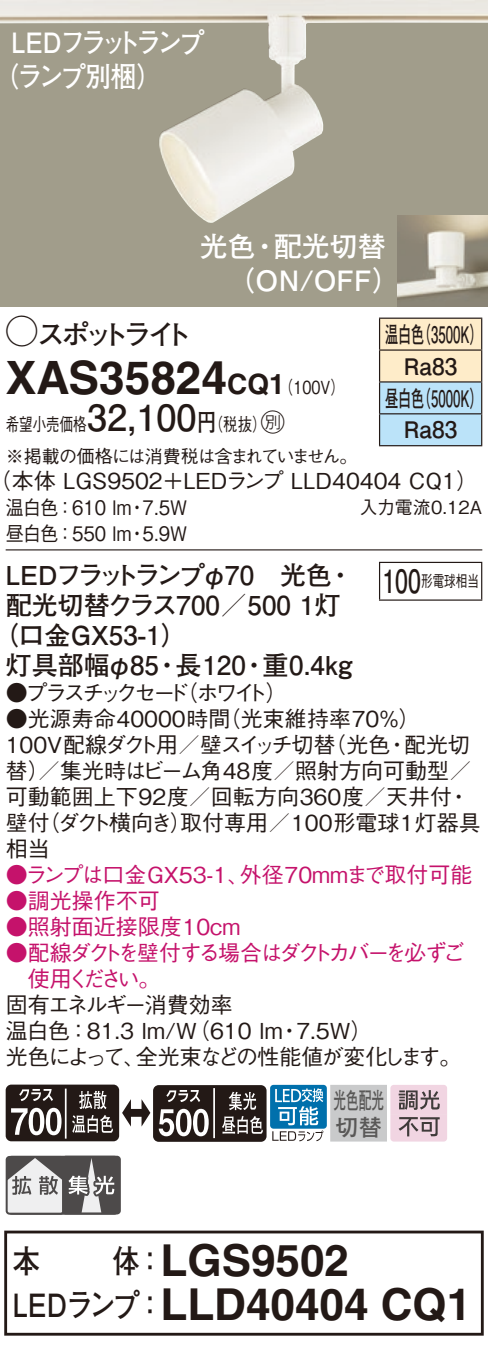
<style>
.page{position:relative;width:488px;height:1347px;background:#fff}
.page>*{position:absolute;margin:0;border:0;box-sizing:border-box;transform-origin:0 0}
.t1{font:700 46px "Helvetica LT Std";color:#231916}
.t2{font:700 44px "Helvetica LT Std";color:#231916}
.t3{font:700 36px "Futo Go B101 Pro";color:#231916}
.t4{font:700 32px "Futo Go B101 Pro";color:#231916;scale:.85 1}
.t5{font:700 32px "Futo Go B101 Pro";color:#231916;scale:.72 1}
.t6{font:700 28px/34px "Futo Go B101 Pro";letter-spacing:-.12em;color:#fff;scale:.9 1}
.t7{font:700 28px/34px "Futo Go B101 Pro";letter-spacing:-.01em;color:#fff}
.t8{font:700 28px "Futo Go B101 Pro";letter-spacing:-.195em;color:#231916}
.t9{font:700 28px "Helvetica LT Std";color:#231916}
.t10{font:700 26px "Futo Go B101 Pro";color:#231916}
.t11{font:700 26px "Futo Go B101 Pro";letter-spacing:-.12em;color:#231916}
.t12{font:24px "Ford Classification 1";color:#231916}
.t13{font:23.2px/26.8px "Futo Go B101 Pro Bold 90 pv RKSJ H";color:#595857;scale:.55 1}
.t14{font:700 22.8px/32px "Futo Go B101 Pro";color:#231916;scale:.58 1}
.t15{font:700 22.8px "Futo Go B101 Pro";color:#231916}
.t16{font:500 22px/26px "Gothic BBB Pro";color:#231916}
.t17{font:500 22px "Gothic BBB Pro";color:#c5126b}
.t18{font:500 22px/26px "Gothic BBB Pro";letter-spacing:-.145em;color:#c5126b}
.t19{font:500 22px "Gothic BBB Pro";letter-spacing:-.08em;color:#231916}
.t20{font:500 22px "Gothic BBB Pro";letter-spacing:-.075em;color:#231916}
.t21{font:500 22px "Gothic BBB Pro";letter-spacing:-.165em;color:#231916}
.t22{font:500 20px "Gothic BBB Pro";color:#231916;scale:.9 1}
.t23{font:500 18px/31.6px "Gothic BBB Pro";letter-spacing:-.04em;color:#231916;scale:.75 1}
.t24{font:500 18px "Gothic BBB Pro";letter-spacing:-.015em;color:#231916;scale:.8 1}
.t25{font:500 18px "Gothic BBB Pro";letter-spacing:-.015em;color:#231916}
.t26{font:500 16px "Gothic BBB Pro";color:#231916;scale:.72 1}
.s1{font-family:"Ford Classification 1";font-weight:400;font-size:32px}
.s2{font-family:"Helvetica LT Std";font-weight:700;font-size:28px}
.s3{font-family:"Gothic BBB Pro";font-weight:500;font-size:18px}
.s4{font-family:"Futo Go B101 Pro";font-weight:700;font-size:24px}
</style>
<div class="page">
<div style="left:0;top:0;width:488px;height:306px;background:#a19d8b"></div>
<img style="left:0;top:0;width:488px;height:223px">
<img style="left:397px;top:215px;width:91px;height:91px">
<svg style="left:380px;top:319px;width:101px;height:126px;background:#dbe6e0"></svg>
<hr style="left:379px;top:317px;width:103px;height:2px;background:#231916">
<hr style="left:379px;top:319px;width:1px;height:30px;background:#231916">
<hr style="left:481px;top:319px;width:1px;height:30px;background:#231916">
<hr style="left:379px;top:349px;width:103px;height:2px;background:#231916">
<hr style="left:379px;top:351px;width:1px;height:30px;background:#231916">
<hr style="left:481px;top:351px;width:1px;height:30px;background:#231916">
<hr style="left:379px;top:381px;width:103px;height:2px;background:#231916">
<hr style="left:379px;top:382px;width:1px;height:31px;background:#231916">
<hr style="left:481px;top:382px;width:1px;height:31px;background:#231916">
<hr style="left:379px;top:413px;width:103px;height:1px;background:#231916">
<hr style="left:379px;top:414px;width:1px;height:31px;background:#231916">
<hr style="left:481px;top:414px;width:1px;height:31px;background:#231916">
<hr style="left:379px;top:445px;width:103px;height:1px;background:#231916">
<hr style="left:6px;top:549px;width:476px;height:1px;background:#231916">
<hr style="left:379px;top:563px;width:1px;height:36px;background:#231916">
<hr style="left:379px;top:562px;width:103px;height:1px;background:#231916">
<hr style="left:481px;top:563px;width:1px;height:36px;background:#231916">
<hr style="left:379px;top:599px;width:103px;height:2px;background:#231916">
<div style="left:153px;top:1085px;width:113px;height:56px;background:#231916;border-radius:6px"></div>
<div style="left:6px;top:1084px;width:113px;height:57px;background:#231916;border-radius:6px"></div>
<svg style="left:19px;top:1089px;width:34px;height:12px"></svg>
<svg style="left:11px;top:1107px;width:50px;height:28px"></svg>
<svg style="left:166px;top:1090px;width:34px;height:12px"></svg>
<svg style="left:159px;top:1108px;width:50px;height:28px"></svg>
<svg style="left:122px;top:1099px;width:28px;height:27px"></svg>
<svg style="left:72px;top:1090px;width:41px;height:42px"></svg>
<hr style="left:65px;top:1088px;width:2px;height:50px;background:#fff">
<svg style="left:222px;top:1091px;width:41px;height:42px"></svg>
<hr style="left:213px;top:1088px;width:2px;height:50px;background:#fff">
<div style="left:270px;top:1084px;width:57px;height:44px;background:#0070ac;border-radius:3px"></div>
<svg style="left:272px;top:1088px;width:51px;height:53px"></svg>
<div style="left:331px;top:1085px;width:55px;height:56px;background:#c9cacb"></div>
<div style="left:330px;top:1084px;width:57px;height:57px;border:1px solid #c9cacb"></div>
<svg style="left:390px;top:1085px;width:57px;height:56px;background:#cdb6c0"></svg>
<div style="left:6px;top:1156px;width:58px;height:58px;border:2px solid #4d4a4a;border-radius:3px"></div>
<svg style="left:7px;top:1157px;width:111px;height:56px"></svg>
<div style="left:62px;top:1155px;width:59px;height:59px;border:2px solid #4d4a4a;border-radius:3px"></div>
<div style="left:4px;top:1230px;width:479px;height:105px;border:3px solid #231916"></div>
<p class="t6" style="left:-7px;top:22px;width:236px;text-indent:18px">LEDフラットランプ（ランプ別梱(</p>
<p class="t7" style="left:227px;top:226px;width:175px;text-indent:-27px">光色（ON/OFF(</p>
<p class="t7" style="left:274px;top:226px;width:113px">配光切替</p>
<p class="t7" style="left:251px;top:226px;width:29px">・</p>
<p class="t8" style="left:6px;top:312px;width:188px"><span class="s1">A</span>スポットライト</p>
<p class="t14" style="left:417px;top:315px;width:115px">（3500 (K</p>
<p class="t14" style="left:385px;top:315px;width:69px">温白色</p>
<p class="t15" style="left:403px;top:348px;width:55px">Ra83</p>
<p class="t14" style="left:417px;top:379px;width:115px">（5000 (K</p>
<h1 class="t1" style="left:6px;top:349px;width:223px">XAS35824</h1>
<p class="t9" style="left:227px;top:367px;width:43px">CQ</p>
<p class="t24" style="left:269px;top:372px;width:96px">（<span class="s2">1</span> 100 (V</p>
<p class="t14" style="left:403px;top:379px;width:94px;text-indent:-19px">昼白色<br>Ra83</p>
<h3 class="t3" style="left:87px;top:389px;width:111px">32,100</h3>
<p class="t12" style="left:252px;top:410px;width:34px">C<span class="s3">）</span></p>
<p class="t24" style="left:197px;top:410px;width:70px">（<span class="s4">円</span>税抜</p>
<p class="t23" style="left:6px;top:406px;width:470px">希望小売価格<br>※掲載の価格には消費税は含まれていません。</p>
<p class="t16" style="left:-10px;top:465px;width:489px">（本体 LGS9502＋LEDランプ LLD40404 CQ1(</p>
<p class="t22" style="left:143px;top:491px;width:51px">7.5W</p>
<p class="t22" style="left:6px;top:491px;width:141px">温白色：610 lm</p>
<p class="t25" style="left:359px;top:493px;width:124px">入力電流0.12A</p>
<p class="t22" style="left:128px;top:491px;width:22px">・</p>
<p class="t22" style="left:6px;top:517px;width:141px">昼白色：550 lm</p>
<p class="t22" style="left:143px;top:517px;width:51px">5.9W</p>
<p class="t22" style="left:128px;top:517px;width:22px">・</p>
<p class="t11" style="left:6px;top:554px;width:328px">LEDフラットランプφ70　光色</p>
<p class="t10" style="left:6px;top:584px;width:337px">配光切替クラス700／500 灯1</p>
<p class="t10" style="left:-8px;top:614px;width:196px">（口金GX53-1(</p>
<p class="t10" style="left:262px;top:644px;width:91px">重0.4kg</p>
<p class="t10" style="left:327px;top:554px;width:27px">・</p>
<p class="t10" style="left:6px;top:644px;width:155px">灯具部幅φ85</p>
<p class="t10" style="left:175px;top:644px;width:72px">長120</p>
<p class="t10" style="left:154px;top:644px;width:27px">・</p>
<p class="t10" style="left:241px;top:644px;width:27px">・</p>
<p class="t16" style="left:176px;top:677px;width:113px">（ホワイト(</p>
<p class="t21" style="left:6px;top:675px;width:185px">●プラスチックセード</p>
<h3 class="t5" style="left:382px;top:556px;width:55px">100</h3>
<p class="t26" style="left:421px;top:568px;width:82px">形電球相当</p>
<p class="t16" style="left:219px;top:703px;width:203px">（光束維持率70％(</p>
<p class="t16" style="left:6px;top:703px;width:226px">●光源寿命40000時間</p>
<p class="t16" style="left:324px;top:729px;width:68px">（光色</p>
<p class="t19" style="left:6px;top:727px;width:331px">100V配線ダクト用／壁スイッチ切替</p>
<p class="t16" style="left:6px;top:755px;width:467px">替／）集光時はビーム角48度／照射方向可動型／</p>
<p class="t16" style="left:448px;top:781px;width:23px">・</p>
<p class="t16" style="left:404px;top:729px;width:67px">配光切</p>
<p class="t16" style="left:386px;top:729px;width:23px">・</p>
<p class="t16" style="left:38px;top:781px;width:444px;text-indent:-32px">可動範囲上下92度／回転方向360度／天井付<br>（ダクト横向き取付専用／100形電球1灯器具</p>
<p class="t16" style="left:170px;top:807px;width:23px">）</p>
<p class="t16" style="left:6px;top:807px;width:46px">壁付相当</p>
<p class="t17" style="left:6px;top:857px;width:245px">●ランプは口金GX53-1、</p>
<p class="t17" style="left:6px;top:883px;width:156px">●調光操作不可</p>
<p class="t17" style="left:6px;top:909px;width:236px">●照射面近接限度10cm</p>
<p class="t18" style="left:28px;top:937px;width:439px;text-indent:-22px">●配線ダクトを壁付する場合はダクトカバーを必ずご使用ください。</p>
<p class="t20" style="left:6px;top:987px;width:229px">固有エネルギー消費効率</p>
<p class="t16" style="left:296px;top:1015px;width:78px">7.5W(</p>
<p class="t17" style="left:240px;top:857px;width:234px">外径70mmまで取付可能</p>
<p class="t16" style="left:136px;top:1015px;width:327px;text-indent:-130px">温白色：81.3 lm （W/ 610 lm<br>全光束などの性能値が変化します。</p>
<p class="t16" style="left:278px;top:1015px;width:23px">・</p>
<p class="t16" style="left:6px;top:1041px;width:141px">光色によって、</p>
<p class="t13" style="left:333px;top:1084px;width:94px">光色配光切替</p>
<h3 class="t4" style="left:13px;top:1235px;width:34px">本</h3>
<h3 class="t4" style="left:113px;top:1235px;width:62px">体：</h3>
<h2 class="t2" style="left:160px;top:1233px;width:190px">LGS9502</h2>
<h3 class="t4" style="left:13px;top:1279px;width:179px">LEDランプ：</h3>
<h2 class="t2" style="left:160px;top:1277px;width:312px">LLD40404 CQ1</h2>
</div>
